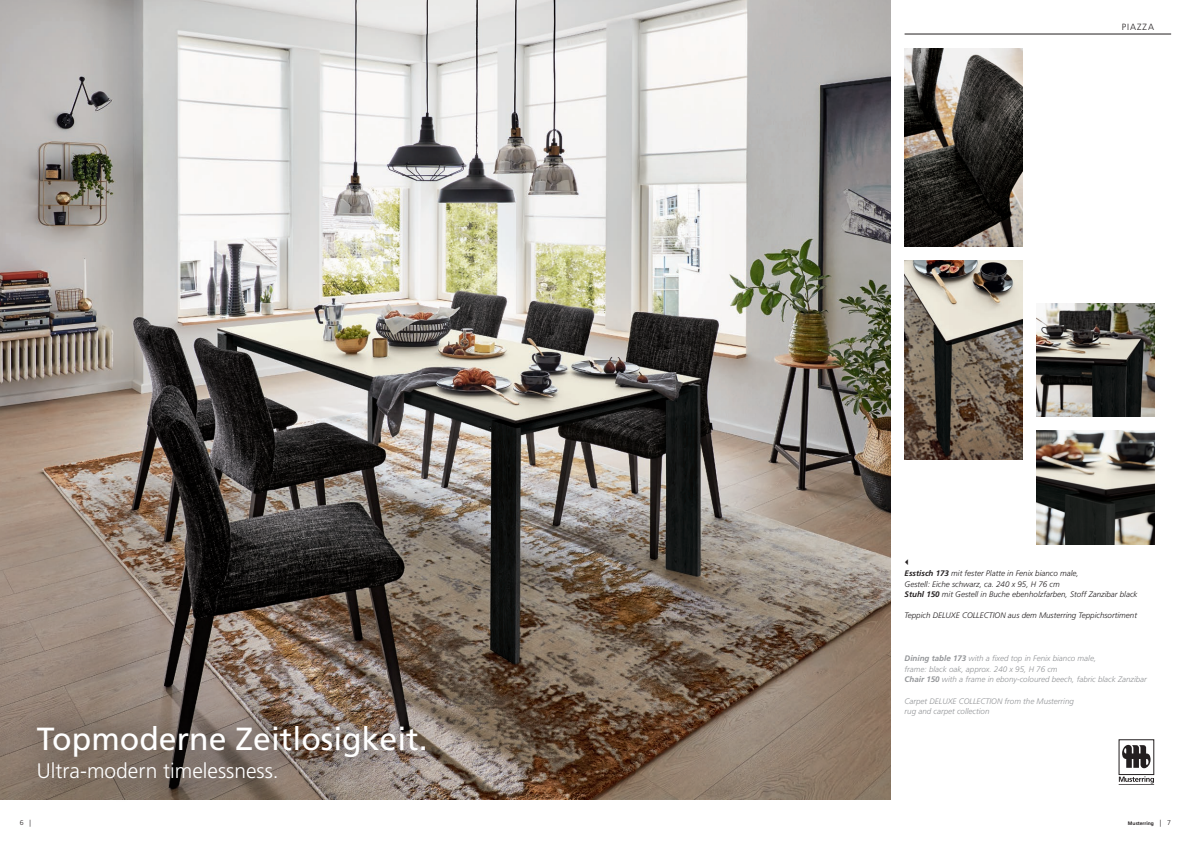
<style>
.page{position:relative;width:1191px;height:842px;background:#fff}
.page>*{position:absolute;margin:0;border:0;box-sizing:border-box;transform-origin:0 0}
.t1{font:32px "Frutiger LT Std";color:#fff}
.t2{font:300 21px "Frutiger LT Std";color:#fff}
.t3{font:300 9px "Frutiger LT Std";letter-spacing:.11em;color:#231f20}
.t4{font:italic 300 8px/10.6px "Frutiger LT Std";color:#939598}
.t5{font:italic 300 8px/10.6px "Frutiger LT Std";color:#231f20}
.t6{font:300 7px "Frutiger LT Std";color:#231f20}
.t7{font:700 5px "Frutiger LT Std";color:#231f20}
.s1{font-weight:700}
.s2{font-weight:300;font-size:7px}
</style>
<div class="page">
<img style="left:0;top:0;width:890px;height:799px">
<img style="left:904px;top:48px;width:118px;height:199px">
<img style="left:904px;top:261px;width:118px;height:198px">
<img style="left:1036px;top:303px;width:118px;height:114px">
<img style="left:1036px;top:431px;width:118px;height:113px">
<div style="left:14px;top:702px;width:433px;height:102px;background:#231f20;opacity:.75"></div>
<svg style="left:1118px;top:739px;width:36px;height:46px"></svg>
<hr style="left:904px;top:34px;width:267px;height:1px;background:#231f20">
<p class="t3" style="left:1121px;top:22px;width:34px">PIAZZA</p>
<h1 class="t1" style="left:37px;top:720px;width:392px">Topmoderne Zeitlosigkeit.</h1>
<h2 class="t2" style="left:37px;top:759px;width:243px">Ultra-modern timelessness.</h2>
<p class="t5" style="left:904px;top:568px;width:234px"><span class="s1">Esstisch 173</span> mit fester Platte in Fenix bianco male,<br>Gestell: Eiche schwarz, ca. 240 x 95, H 76 cm<br><span class="s1">Stuhl 150</span> mit Gestell in Buche ebenholzfarben, Stoff Zanzibar black</p>
<p class="t5" style="left:904px;top:610px;width:234px">Teppich DELUXE COLLECTION aus dem Musterring Teppichsortiment</p>
<p class="t4" style="left:904px;top:653px;width:244px"><span class="s1">Dining table 173</span> with a fixed top in Fenix bianco male,<br>frame: black oak, approx. 240 x 95, H 76 cm<br><span class="s1">Chair 150</span> with a frame in ebony-coloured beech, fabric black Zanzibar</p>
<p class="t4" style="left:904px;top:695px;width:171px">Carpet DELUXE COLLECTION from the Musterring rug and carpet collection</p>
<p class="t6" style="left:20px;top:818px;width:13px">6 |</p>
<p class="t7" style="left:1127px;top:820px;width:45px">Musterring <span class="s2">| 7</span></p>
</div>
